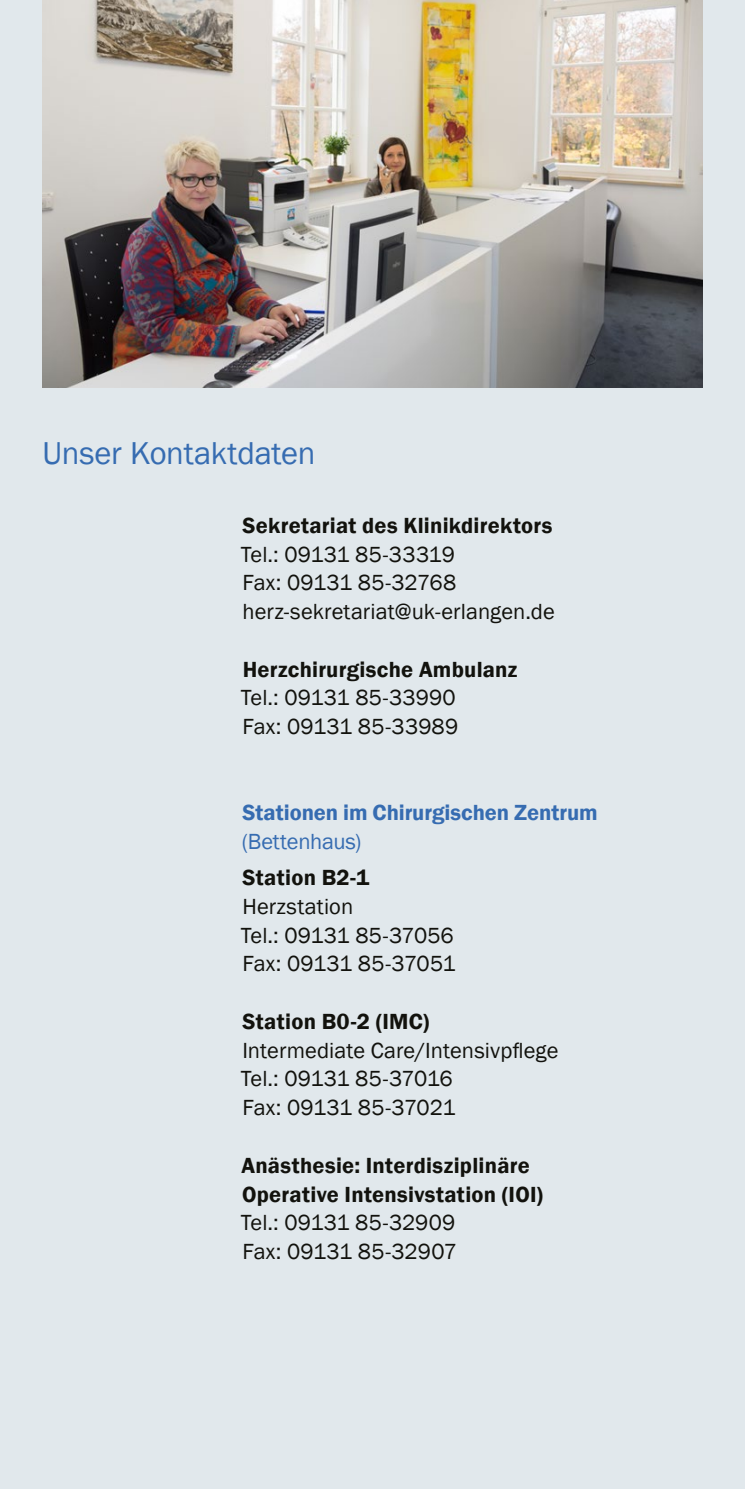
<style>
.page{position:relative;width:745px;height:1489px;background:#fff}
.page>*{position:absolute;margin:0;border:0;box-sizing:border-box;transform-origin:0 0}
.Überschrift_-_Blau{font:32.5px "Franklin Gothic";letter-spacing:-.01em;color:#366cb1}
.Adressblock_Book{font:22.5px/28.8px "Franklin Gothic";letter-spacing:.005em;color:#12120d}
.Adressblock_Book-2{font:600 22.5px/28.8px "Franklin Gothic";letter-spacing:.01em;color:#12120d}
.Adressblock_Book-3{font:600 22.5px/28.8px "Franklin Gothic";letter-spacing:-.005em;color:#366cb1}
.s1{font-weight:600}
.s2{font-weight:400}
</style>
<div class="page">
<div style="left:0;top:0;width:744px;height:1488px;background:#e1e8ec"></div>
<svg style="left:744px;top:474px;width:1px;height:1014px"></svg>
<img style="left:43px;top:0;width:659px;height:387px">
<h2 class="Überschrift_-_Blau" style="left:43px;top:432px;width:274px">Unser Kontaktdaten</h2>
<p class="Adressblock_Book" style="left:241px;top:511px;width:315px"><span class="s1">Sekretariat des Klinikdirektors<br></span>Tel.: 09131 85-33319<br>Fax: 09131 85-32768 herz-sekretariat@uk-erlangen.de</p>
<p class="Adressblock_Book" style="left:241px;top:655px;width:278px"><span class="s1">Herzchirurgische Ambulanz<br></span>Tel.: 09131 85-33990<br>Fax: 09131 85-33989</p>
<p class="Adressblock_Book-3" style="left:241px;top:798px;width:357px">Stationen im Chirurgischen Zentrum <span class="s2">(Bettenhaus)</span></p>
<p class="Adressblock_Book" style="left:241px;top:863px;width:216px"><span class="s1">Station B2-1<br></span>Herzstation<br>Tel.: 09131 85-37056<br>Fax: 09131 85-37051</p>
<p class="Adressblock_Book" style="left:241px;top:1007px;width:319px"><span class="s1">Station B0-2 (IMC)<br></span>Intermediate Care/Intensivpflege<br>Tel.: 09131 85-37016<br>Fax: 09131 85-37021</p>
<p class="Adressblock_Book-2" style="left:241px;top:1151px;width:304px">Anästhesie: Interdisziplinäre<br>Operative Intensivstation (IOI)<br><span class="s2">Tel.: 09131 85-32909<br>Fax: 09131 85-32907</span></p>
</div>
